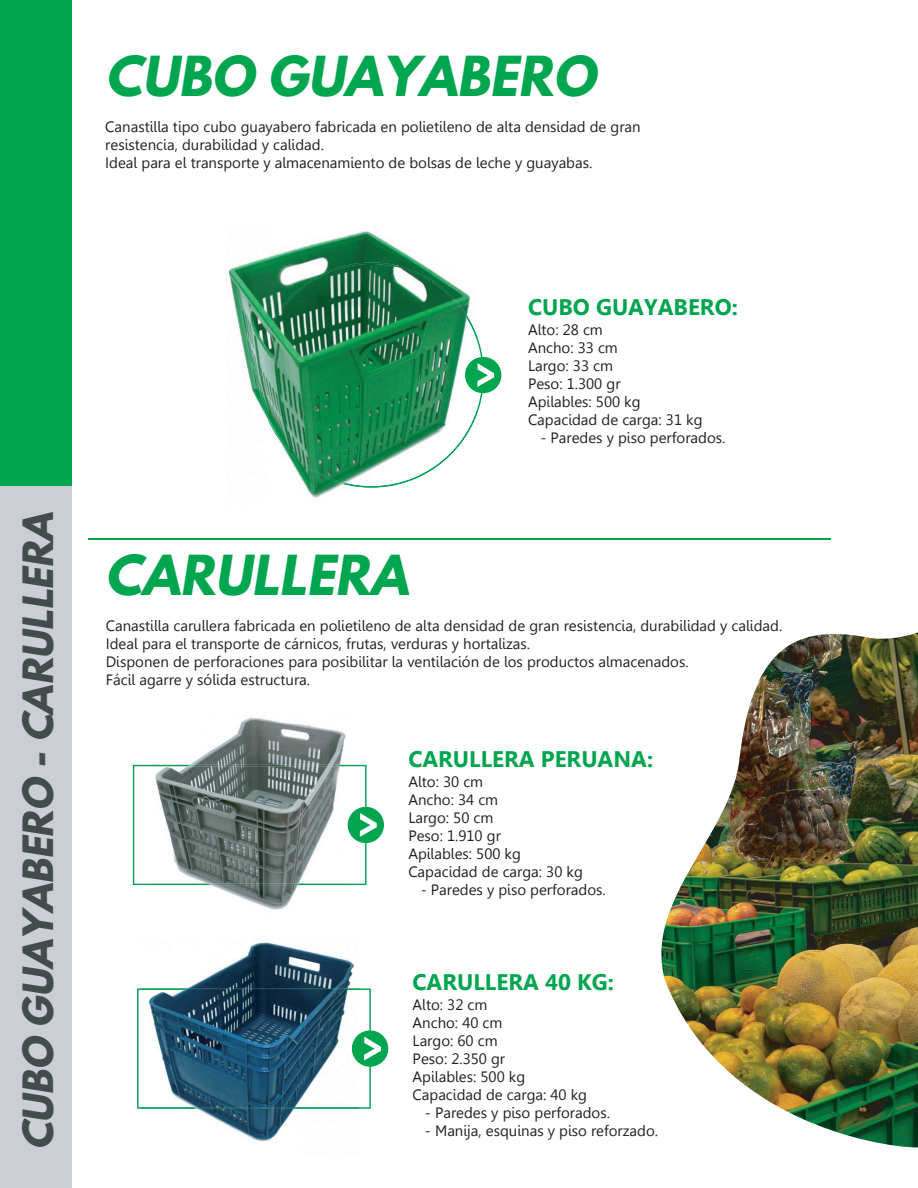
<style>
.page{position:relative;width:918px;height:1188px;background:#fff}
.page>*{position:absolute;margin:0;border:0;box-sizing:border-box;transform-origin:0 0}
.t1{font:italic 700 48.9px "League Spartan";color:#00a54f}
.t2{font:italic 700 37.05px "League Spartan";color:#434b4c}
.t3{font:700 22.5px "Leelawadee";color:#00a54f}
.t4{font:15px/18px "Leelawadee";color:#231f20}
</style>
<div class="page">
<img style="left:661px;top:632px;width:257px;height:515px">
<div style="left:465px;top:357px;width:36px;height:36px;background:#00a54f;border-radius:50%"></div>
<svg style="left:477px;top:363px;width:17px;height:24px"></svg>
<div style="left:0;top:0;width:72px;height:1188px;background:#00a54f"></div>
<div style="left:0;top:487px;width:72px;height:701px;background:#cbced5"></div>
<img style="left:228px;top:231px;width:193px;height:267px">
<img style="left:259px;top:263px;width:218px;height:225px">
<img style="left:465px;top:358px;width:12px;height:34px">
<hr style="left:88px;top:539px;width:742px;height:1px;background:#00a152">
<div style="left:348px;top:807px;width:36px;height:36px;background:#00a54f;border-radius:50%"></div>
<svg style="left:133px;top:765px;width:244px;height:120px"></svg>
<div style="left:352px;top:1030px;width:36px;height:37px;background:#00a54f;border-radius:50%"></div>
<svg style="left:137px;top:988px;width:244px;height:121px"></svg>
<img style="left:188px;top:942px;width:167px;height:200px">
<img style="left:141px;top:988px;width:218px;height:121px">
<img style="left:352px;top:1034px;width:7px;height:29px">
<img style="left:152px;top:717px;width:195px;height:193px">
<img style="left:152px;top:765px;width:195px;height:120px">
<h2 class="t2" style="left:9px;top:1150px;width:648px;rotate:-90deg">CUBO GUAYABERO -CARULLERA</h2>
<h1 class="t1" style="left:105px;top:38px;width:504px">CUBO GUAYABERO</h1>
<p class="t4" style="left:105px;top:118px;width:537px">Canastilla tipo cubo guayabero fabricada en polietileno de alta densidad de gran resistencia, durabilidad y calidad.<br>Ideal para el transporte y almacenamiento de bolsas de leche y guayabas.</p>
<h3 class="t3" style="left:528px;top:294px;width:211px">CUBO GUAYABERO:</h3>
<p class="t4" style="left:528px;top:321px;width:176px">Alto: 28 cm<br>Ancho: 33 cm<br>Largo: 33 cm<br>Peso: 1.300 gr<br>Apilables: 500 kg<br>Capacidad de carga: 31 kg</p>
<p class="t4" style="left:540px;top:429px;width:187px">- Paredes y piso perforados.</p>
<h1 class="t1" style="left:105px;top:537px;width:317px">CARULLERA</h1>
<p class="t4" style="left:106px;top:617px;width:678px">Canastilla carullera fabricada en polietileno de alta densidad de gran resistencia, durabilidad y calidad.<br>Ideal para el transporte de cárnicos, frutas, verduras y hortalizas.<br>Disponen de perforaciones para posibilitar la ventilación de los productos almacenados.<br>Fácil agarre y sólida estructura.</p>
<h3 class="t3" style="left:408px;top:746px;width:246px">CARULLERA PERUANA:</h3>
<p class="t4" style="left:408px;top:772px;width:176px">Alto: 30 cm<br>Ancho: 34 cm<br>Largo: 50 cm<br>Peso: 1.910 gr<br>Apilables: 500 kg<br>Capacidad de carga: 30 kg</p>
<p class="t4" style="left:421px;top:880px;width:187px">- Paredes y piso perforados.</p>
<h3 class="t3" style="left:413px;top:969px;width:203px">CARULLERA 40 KG:</h3>
<p class="t4" style="left:413px;top:996px;width:176px">Alto: 32 cm<br>Ancho: 40 cm<br>Largo: 60 cm<br>Peso: 2.350 gr<br>Apilables: 500 kg<br>Capacidad de carga: 40 kg</p>
<p class="t4" style="left:425px;top:1104px;width:187px">- Paredes y piso perforados.</p>
<p class="t4" style="left:425px;top:1122px;width:235px">- Manija, esquinas y piso reforzado.</p>
</div>
